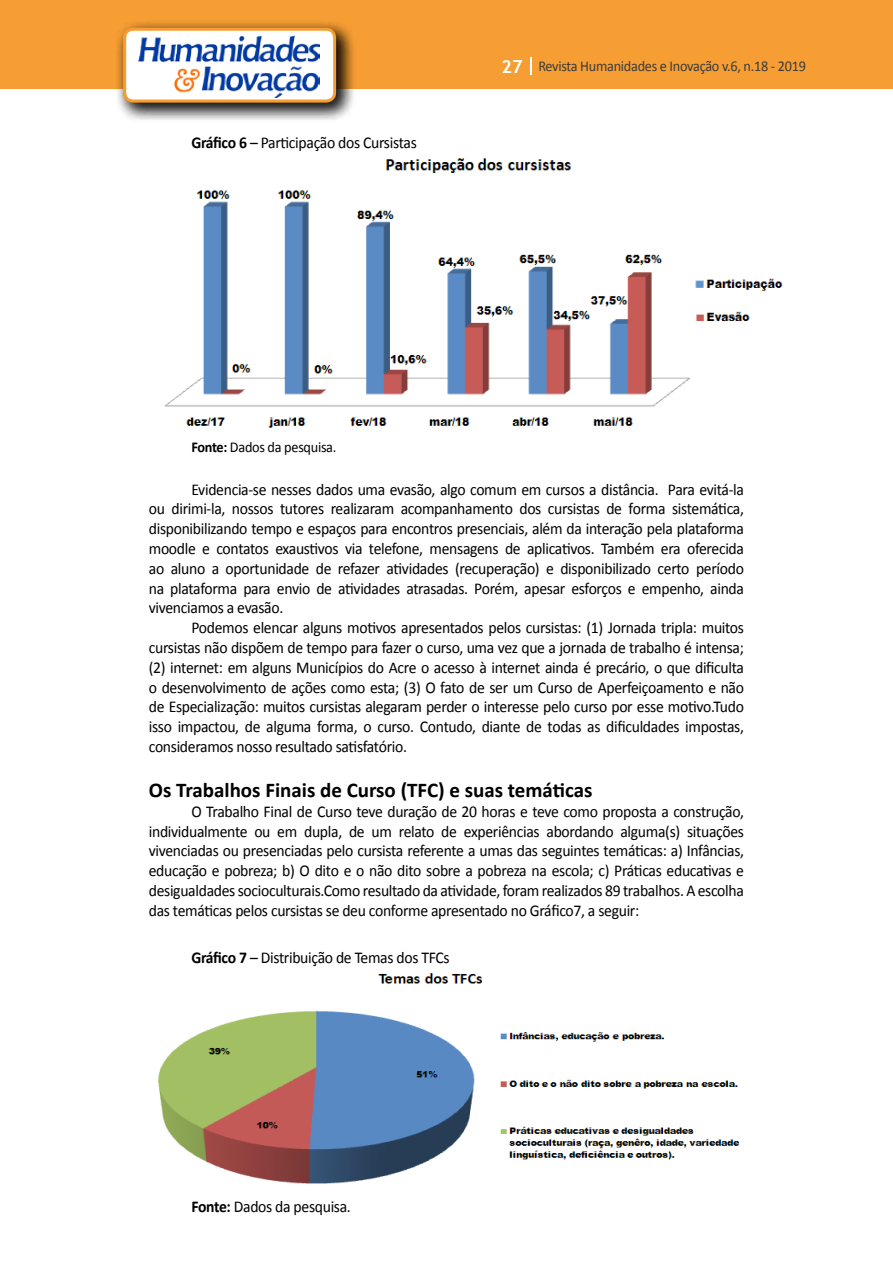
<style>
.page{position:relative;width:893px;height:1263px;background:#fff}
.page>*{position:absolute;margin:0;border:0;box-sizing:border-box;transform-origin:0 0}
.t1{font:700 21px "Calibri";color:#000}
.t2{font:16.5px/19.8px "Calibri";letter-spacing:-.02em;color:#000;text-align:justify;scale:.95 1}
.t3{font:15px "Calibri";letter-spacing:-.02em;color:#3c3c3b;scale:.95 1}
.t4{font:15px "Calibri";letter-spacing:-.02em;color:#000;scale:.95 1}
.s1{font-weight:700}
.s2{font-family:"Trebuchet MS";font-weight:700;font-size:18px;color:#fff}
</style>
<div class="page">
<div style="left:0;top:0;width:893px;height:88px;background:#f69e34"></div>
<svg style="left:530px;top:57px;width:2px;height:18px"></svg>
<div style="left:115px;top:19px;width:241px;height:104px;background:#000;opacity:.75"></div>
<div style="left:125px;top:29px;width:210px;height:72px;background:#fff;border-radius:9px"></div>
<img style="left:138px;top:35px;width:181px;height:62px">
<div style="left:123px;top:28px;width:213px;height:75px;border:3px solid #f69e34;border-radius:9px"></div>
<img style="left:164px;top:158px;width:619px;height:270px">
<img style="left:158px;top:973px;width:582px;height:211px">
<p class="t2" style="left:191px;top:133px;width:239px"><span class="s1">Gráfico 6</span> – Participação dos Cursistas</p>
<p class="t3" style="left:501px;top:57px;width:322px"><span class="s2">27</span> Revista Humanidades e Inovação v.6, n.18 - 2019</p>
<p class="t4" style="left:191px;top:438px;width:154px"><span class="s1">Fonte:</span> Dados da pesquisa.</p>
<p class="t2" style="left:149px;top:479px;width:628px;text-indent:43px">Evidencia-se nesses dados uma evasão, algo comum em cursos a distância. Para evitá-la ou dirimi-la, nossos tutores realizaram acompanhamento dos cursistas de forma sistemática, disponibilizando tempo e espaços para encontros presenciais, além da interação pela plataforma moodle e contatos exaustivos via telefone, mensagens de aplicativos. Também era oferecida ao aluno a oportunidade de refazer atividades (recuperação) e disponibilizado certo período na plataforma para envio de atividades atrasadas. Porém, apesar esforços e empenho, ainda vivenciamos a evasão.</p>
<p class="t2" style="left:149px;top:618px;width:628px;text-indent:43px">Podemos elencar alguns motivos apresentados pelos cursistas: (1) Jornada tripla: muitos cursistas não dispõem de tempo para fazer o curso, uma vez que a jornada de trabalho é intensa; (2) internet: em alguns Municípios do Acre o acesso à internet ainda é precário, o que dificulta o desenvolvimento de ações como esta; (3) O fato de ser um Curso de Aperfeiçoamento e não de Especialização: muitos cursistas alegaram perder o interesse pelo curso por esse motivo.Tudo isso impactou, de alguma forma, o curso. Contudo, diante de todas as dificuldades impostas, consideramos nosso resultado satisfatório.</p>
<p class="t1" style="left:149px;top:775px;width:445px">Os Trabalhos Finais de Curso (TFC) e suas temáticas</p>
<p class="t2" style="left:149px;top:801px;width:628px;text-indent:43px">O Trabalho Final de Curso teve duração de 20 horas e teve como proposta a construção, individualmente ou em dupla, de um relato de experiências abordando alguma(s) situações vivenciadas ou presenciadas pelo cursista referente a umas das seguintes temáticas: a) Infâncias, educação e pobreza; b) O dito e o não dito sobre a pobreza na escola; c) Práticas educativas e desigualdades socioculturais.Como resultado da atividade, foram realizados 89 trabalhos. A escolha das temáticas pelos cursistas se deu conforme apresentado no Gráfico7, a seguir:</p>
<p class="t2" style="left:191px;top:947px;width:273px"><span class="s1">Gráfico 7</span> – Distribuição de Temas dos TFCs</p>
<p class="t2" style="left:191px;top:1196px;width:169px"><span class="s1">Fonte:</span> Dados da pesquisa.</p>
</div>
